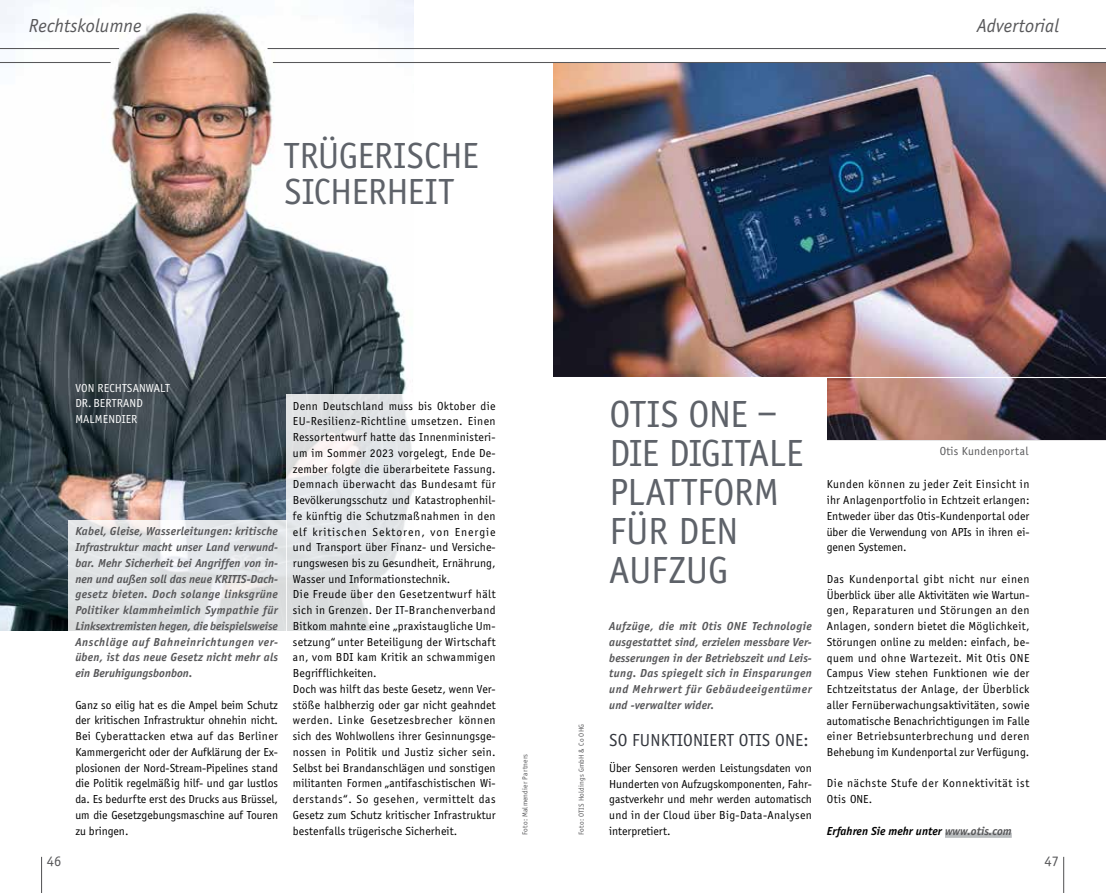
<style>
.page{position:relative;width:1106px;height:893px;background:#fff}
.page>*{position:absolute;margin:0;border:0;box-sizing:border-box;transform-origin:0 0}
.t1{font:39px/39px "Officina Sans EF";letter-spacing:-.01em;color:#5e6269}
.t2{font:37.5px/36px "Officina Sans EF";color:#5e6269}
.t3{font:italic 19.5px "Officina Sans EF";letter-spacing:.01em;color:#58585a}
.t4{font:18px "Officina Sans EF";letter-spacing:.01em;color:#33363d}
.t5{font:15px "Officina Sans EF";color:#58585a}
.t6{font:12px/15.8px "Officina Sans EF";letter-spacing:.02em;color:#000;text-align:justify}
.t7{font:italic 700 12px/15.8px "Officina Sans EF";letter-spacing:.015em;color:#58585a;text-align:justify}
.t8{font:12px/15.8px "Officina Sans EF";letter-spacing:.05em;color:#000}
.t9{font:12px/15.8px "Officina Sans EF";letter-spacing:.01em;color:#fff}
.t10{font:italic 700 12px "Officina Sans EF";color:#000}
.t11{font:12px "Officina Sans EF";letter-spacing:.02em;color:#58585a}
.t12{font:7.5px "Officina Sans EF";letter-spacing:.02em;color:#58585a}
.s1{color:#58585a}
</style>
<div class="page">
<hr style="left:41px;top:857px;width:1px;height:36px;background:#58585a">
<hr style="left:1063px;top:857px;width:1px;height:36px;background:#58585a">
<img style="left:553px;top:63px;width:553px;height:376px">
<img style="left:0;top:0;width:413px;height:630px">
<svg style="left:69px;top:520px;width:218px;height:111px;background:#e2e4e6"></svg>
<svg style="left:287px;top:394px;width:127px;height:237px;fill:#e2e5e8"></svg>
<hr style="left:0;top:62px;width:111px;height:1px;background:#58585a">
<hr style="left:267px;top:48px;width:286px;height:1px;background:#58585a">
<hr style="left:0;top:48px;width:119px;height:1px;background:#58585a">
<div style="left:284px;top:93px;width:266px;height:54px;background:#fff"></div>
<div style="left:945px;top:833px;width:66px;height:5px;background:#b9bcbe"></div>
<hr style="left:553px;top:48px;width:553px;height:1px;background:#58585a">
<hr style="left:553px;top:377px;width:553px;height:1px;background:#fff">
<hr style="left:273px;top:62px;width:833px;height:1px;background:#58585a">
<div style="left:553px;top:378px;width:273px;height:221px;background:#fff"></div>
<h3 class="t3" style="left:29px;top:15px;width:114px">Rechtskolumne</h3>
<h2 class="t2" style="left:284px;top:138px;width:36px">Trügerische<br>Sicherheit</h2>
<h3 class="t3" style="left:977px;top:15px;width:83px">Advertorial</h3>
<p class="t9" style="left:75px;top:380px;width:36px">Von Rechtsanwalt<br>Dr. Bertrand<br>Malmendier</p>
<p class="t7" style="left:75px;top:523px;width:205px">Kabel, Gleise, Wasserleitungen: kritische Infrastruktur macht unser Land verwund&shy;bar. Mehr Sicherheit bei Angriffen von in&shy;nen und außen soll das neue KRITIS-Dach&shy;gesetz bieten. Doch solange linksgrüne Politiker klammheimlich Sympathie für Linksextremisten hegen, die beispielsweise Anschläge auf Bahneinrichtungen ver&shy;üben, ist das neue Gesetz nicht mehr als ein Beruhigungsbonbon.</p>
<p class="t6" style="left:75px;top:697px;width:204px">Ganz so eilig hat es die Ampel beim Schutz der kritischen Infrastruktur ohnehin nicht.<br>Bei Cyberattacken etwa auf das Berliner Kammergericht oder der Aufklärung der Ex&shy;plosionen der Nord-Stream-Pipelines stand die Politik regelmäßig hilf- und gar lustlos da. Es bedurfte erst des Drucks aus Brüssel, um die Gesetzgebungsmaschine auf Touren zu bringen.</p>
<p class="t6" style="left:293px;top:398px;width:204px;text-align:left">Denn Deutschland muss bis Oktober die EU-Resilienz-Richtline umsetzen. Einen Ressortentwurf hatte das Innenministeri&shy;um im Sommer 2023 vorgelegt, Ende De&shy;zember folgte die überarbeitete Fassung.<br>Demnach überwacht das Bundesamt für Bevölkerungsschutz und Katastrophenhil&shy;fe künftig die Schutzmaßnahmen in den elf kritischen Sektoren, von Energie und Transport über Finanz- und Versiche&shy;rungswesen bis zu Gesundheit, Ernährung, Wasser und Informationstechnik.<br>Die Freude über den Gesetzentwurf hält sich in Grenzen. Der IT-Branchenverband Bitkom mahnte eine „praxistaugliche Um&shy;setzung“ unter Beteiligung der Wirtschaft an, vom BDI kam Kritik an schwammigen Begrifflichkeiten.<br>Doch was hilft das beste Gesetz, wenn Ver&shy;stöße halbherzig oder gar nicht geahndet werden. Linke Gesetzesbrecher können sich des Wohlwollens ihrer Gesinnungsge&shy;nossen in Politik und Justiz sicher sein.<br>Selbst bei Brandanschlägen und sonstigen militanten Formen „antifaschistischen Wi&shy;derstands“. So gesehen, vermittelt das Gesetz zum Schutz kritischer Infrastruktur bestenfalls trügerische Sicherheit.</p>
<p class="t12" style="left:521px;top:835px;width:82px;rotate:-90deg">Foto: Malmendier Partners</p>
<p class="t12" style="left:577px;top:835px;width:112px;rotate:-90deg">Foto: OTIS Holdings GmbH &amp; Co OHG</p>
<h1 class="t1" style="left:609px;top:395px;width:169px">Otis ONE – die digitale<br>Plattform<br>für</h1>
<h1 class="t1" style="left:678px;top:512px;width:19px">den</h1>
<h1 class="t1" style="left:609px;top:551px;width:40px">Aufzug</h1>
<p class="t7" style="left:609px;top:618px;width:205px">Aufzüge, die mit Otis ONE Technologie ausgestattet sind, erzielen messbare Ver&shy;besserungen in der Betriebszeit und Leis&shy;tung. Das spiegelt sich in Einsparungen und Mehrwert für Gebäudeeigentümer und -verwalter wider.</p>
<h3 class="t4" style="left:609px;top:730px;width:33px">So funktioniert</h3>
<h3 class="t4" style="left:738px;top:730px;width:71px">Otis ONE:</h3>
<p class="t6" style="left:609px;top:760px;width:204px">Über Sensoren werden Leistungsdaten von Hunderten von Aufzugskomponenten, Fahr&shy;gastverkehr und mehr werden automatisch und in der Cloud über Big-Data-Analysen interpretiert.</p>
<p class="t11" style="left:939px;top:444px;width:90px">Otis Kundenportal</p>
<p class="t6" style="left:826px;top:477px;width:204px">Kunden können zu jeder Zeit Einsicht in ihr Anlagenportfolio in Echtzeit erlangen:<br>Entweder über das Otis-Kundenportal oder über die Verwendung von APIs in ihren ei&shy;genen Systemen.</p>
<p class="t6" style="left:826px;top:571px;width:204px">Das Kundenportal gibt nicht nur einen Überblick über alle Aktivitäten wie Wartun&shy;gen, Reparaturen und Störungen an den Anlagen, sondern bietet die Möglichkeit, Störungen online zu melden: einfach, be&shy;quem und ohne Wartezeit. Mit Otis ONE Campus View stehen Funktionen wie der Echtzeitstatus der Anlage, der Überblick aller Fernüberwachungsaktivitäten, sowie automatische Benachrichtigungen im Falle einer Betriebsunterbrechung und deren Behebung im Kundenportal zur Verfügung.</p>
<p class="t8" style="left:826px;top:776px;width:204px">Die nächste Stufe der Konnektivität ist<br>Otis ONE.</p>
<p class="t10" style="left:826px;top:824px;width:186px">Erfahren Sie mehr unter <span class="s1">www.otis.com</span></p>
<p class="t5" style="left:47px;top:853px;width:16px">46</p>
<p class="t5" style="left:1044px;top:853px;width:16px">47</p>
</div>
